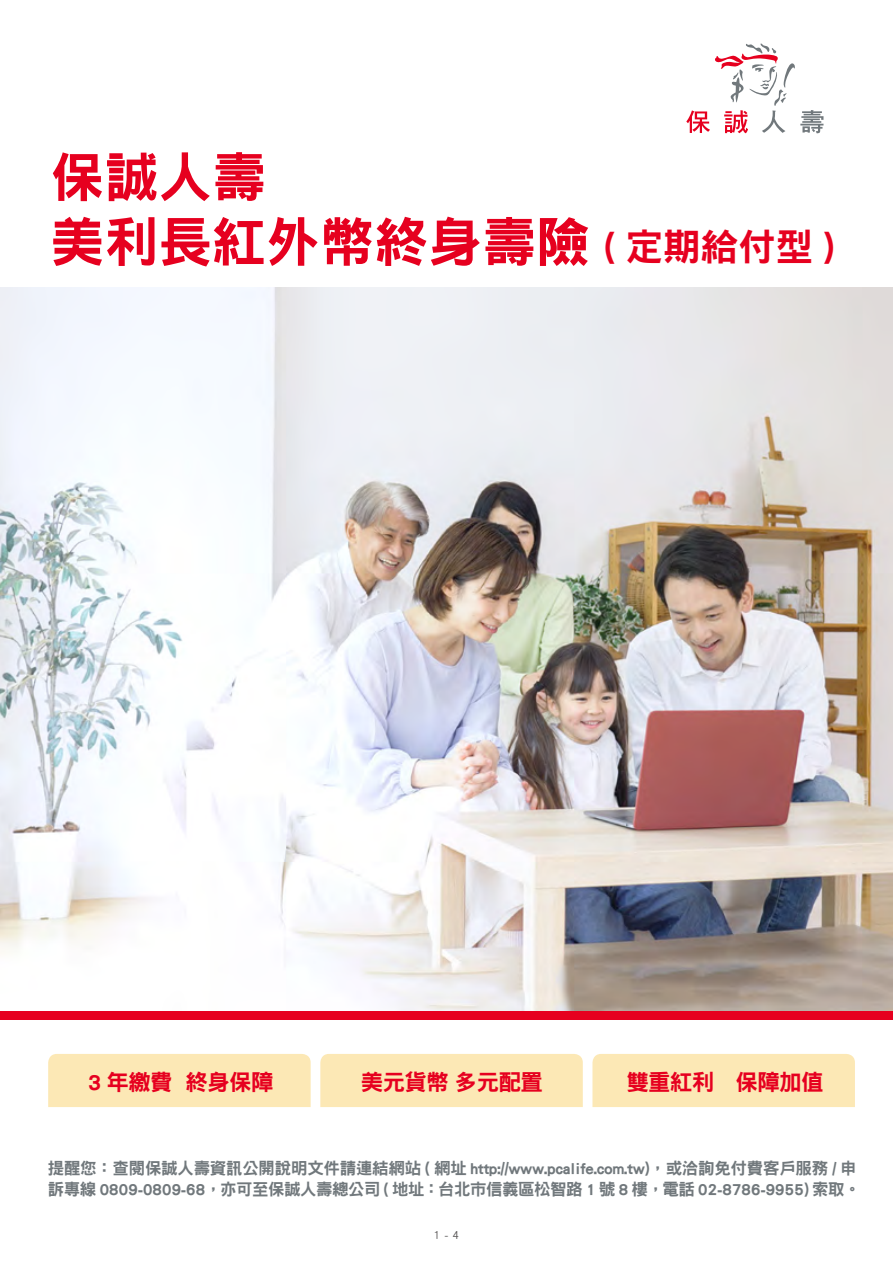
<style>
.page{position:relative;width:893px;height:1263px;background:#fff}
.page>*{position:absolute;margin:0;border:0;box-sizing:border-box;transform-origin:0 0}
.t1{font:54px/64.8px "DF Hei Std W9";color:#e6001f}
.t2{font:22.5px "DF Hei Std W9";letter-spacing:-.03em;color:#e6001f}
.t3{font:16.5px/21px "DF Hei Std W9";letter-spacing:-.03em;color:#71787c}
.t4{font:12px "DF Hei Std W5";color:#595757}
.s1{font-size:37.5px}
</style>
<div class="page">
<img style="left:0;top:287px;width:893px;height:724px">
<div style="left:0;top:1011px;width:893px;height:8px;background:#e6001f"></div>
<svg style="left:686px;top:43px;width:137px;height:90px"></svg>
<div style="left:48px;top:1054px;width:263px;height:53px;background:#fce8b5"></div>
<div style="left:320px;top:1054px;width:263px;height:53px;background:#fce8b5"></div>
<div style="left:592px;top:1054px;width:263px;height:53px;background:#fce8b5"></div>
<h1 class="t1" style="left:50px;top:143px;width:786px">保誠人壽<br>美利長紅外幣終身壽險 <span class="s1">( 定期給付型 )</span></h1>
<h2 class="t2" style="left:88px;top:1069px;width:187px">3 年繳費 終身保障</h2>
<h2 class="t2" style="left:361px;top:1069px;width:184px">美元貨幣多元配置</h2>
<h2 class="t2" style="left:626px;top:1069px;width:199px">雙重紅利　保障加值</h2>
<p class="t3" style="left:48px;top:1157px;width:814px">提醒您：查閱保誠人壽資訊公開說明文件請連結網站 ( 網址 http://www.pcalife.com.tw)，或洽詢免付費客戶服務 / 申訴專線 0809-0809-68，亦可至保誠人壽總公司 ( 地址：台北市信義區松智路 1 號 8 樓，電話 02-8786-9955) 索取。</p>
<p class="t4" style="left:434px;top:1228px;width:27px">1 - 4</p>
</div>
